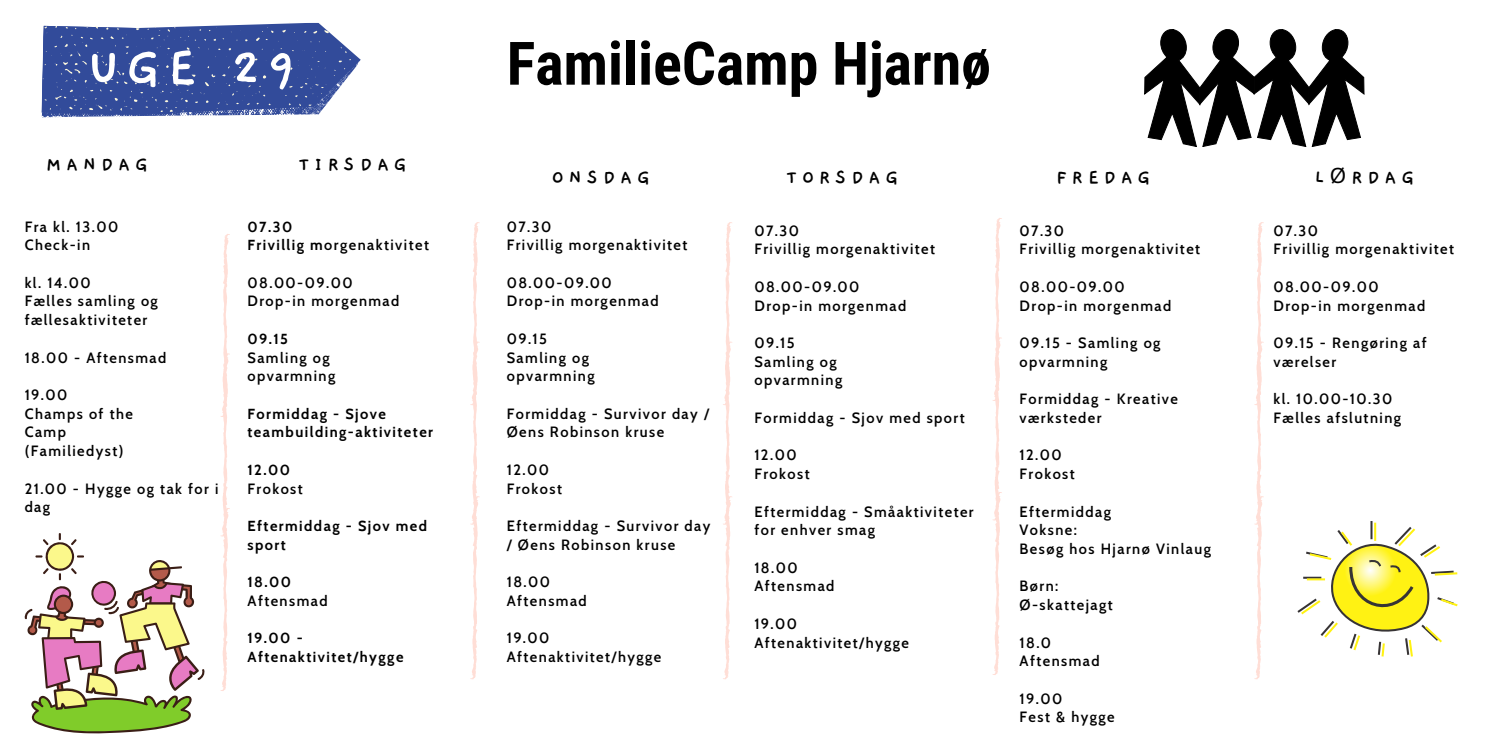
<style>
.page{position:relative;width:1500px;height:750px;background:#fff}
.page>*{position:absolute;margin:0;border:0;box-sizing:border-box;transform-origin:0 0}
.t1{font:700 60px "Roboto Condensed";color:#000}
.t2{font:700 57.4px "Gaegu";color:#fff}
.t3{font:700 21.1px "Gaegu";letter-spacing:.25em;color:#000}
.t4{font:600 14.5px/18.7px "Cabin";letter-spacing:.1em;color:#000}
.t5{font:700 14.5px/18.7px "Cabin";letter-spacing:.1em;color:#000}
.s1{font-weight:700}
.s2{font-family:"Noto Sans";font-weight:400}
</style>
<div class="page">
<svg style="left:41px;top:22px;width:320px;height:96px;background:#5267a9"></svg>
<svg style="left:220px;top:234px;width:10px;height:457px"></svg>
<svg style="left:470px;top:222px;width:10px;height:458px"></svg>
<svg style="left:723px;top:222px;width:9px;height:458px"></svg>
<svg style="left:992px;top:218px;width:10px;height:457px"></svg>
<svg style="left:1254px;top:222px;width:10px;height:458px"></svg>
<hr style="left:1370px;top:521px;width:3px;height:18px;background:#373435">
<svg style="left:1297px;top:523px;width:161px;height:133px"></svg>
<svg style="left:25px;top:533px;width:179px;height:201px"></svg>
<svg style="left:1145px;top:29px;width:219px;height:118px"></svg>
<p class="t2" style="left:87px;top:39px;width:211px">UGE 29</p>
<p class="t3" style="left:46px;top:154px;width:103px">MANDAG</p>
<p class="t3" style="left:299px;top:154px;width:110px">TIRSDAG</p>
<p class="t4" style="left:25px;top:217px;width:95px">Fra kl. 13.00</p>
<p class="t4" style="left:25px;top:236px;width:67px">Check-in</p>
<p class="t4" style="left:25px;top:273px;width:68px">kl. 14.00</p>
<p class="t4" style="left:25px;top:292px;width:135px">Fælles samling og fællesaktiviteter</p>
<p class="t4" style="left:25px;top:348px;width:143px">18.00 - Aftensmad</p>
<p class="t4" style="left:25px;top:385px;width:44px">19.00</p>
<p class="t4" style="left:25px;top:404px;width:110px">Champs of the</p>
<p class="t4" style="left:25px;top:423px;width:43px">Camp</p>
<p class="t4" style="left:25px;top:442px;width:100px">(Familiedyst)</p>
<p class="t4" style="left:25px;top:479px;width:195px">21.00 - Hygge og tak for i dag</p>
<p class="t5" style="left:248px;top:217px;width:46px">07.30</p>
<p class="t4" style="left:248px;top:236px;width:183px"><span class="s1">Frivillig m</span>orgenaktivitet</p>
<p class="t4" style="left:248px;top:273px;width:107px">08.00-09.00</p>
<p class="t4" style="left:248px;top:292px;width:153px">Drop-in morgenmad</p>
<p class="t5" style="left:248px;top:329px;width:42px">09.15</p>
<p class="t4" style="left:248px;top:348px;width:84px">Samling og</p>
<p class="t4" style="left:248px;top:367px;width:89px">opvarmning</p>
<p class="t5" style="left:248px;top:404px;width:187px">Formiddag - Sjove teambuilding-aktiviteter</p>
<p class="t5" style="left:248px;top:460px;width:44px">12.00</p>
<p class="t4" style="left:248px;top:479px;width:57px">Frokost</p>
<p class="t5" style="left:248px;top:516px;width:181px">Eftermiddag - Sjov med sport</p>
<p class="t5" style="left:248px;top:573px;width:45px">18.00</p>
<p class="t4" style="left:248px;top:591px;width:82px">Aftensmad</p>
<p class="t5" style="left:248px;top:629px;width:157px">19.00 -<br>Aftenaktivitet/hygge</p>
<p class="t1" style="left:507px;top:29px;width:486px">FamilieCamp Hjarnø</p>
<p class="t3" style="left:552px;top:167px;width:100px">ONSDAG</p>
<p class="t3" style="left:787px;top:167px;width:113px">TORSDAG</p>
<p class="t4" style="left:507px;top:217px;width:46px">07.30</p>
<p class="t4" style="left:507px;top:236px;width:182px">Frivillig morgenaktivitet</p>
<p class="t4" style="left:507px;top:273px;width:107px">08.00-09.00</p>
<p class="t4" style="left:507px;top:292px;width:153px">Drop-in morgenmad</p>
<p class="t4" style="left:507px;top:329px;width:42px">09.15</p>
<p class="t4" style="left:507px;top:348px;width:84px">Samling og</p>
<p class="t4" style="left:507px;top:367px;width:89px">opvarmning</p>
<p class="t4" style="left:507px;top:404px;width:204px">Formiddag - Survivor day /<br>Øens Robinson kruse</p>
<p class="t4" style="left:507px;top:460px;width:44px">12.00</p>
<p class="t4" style="left:507px;top:479px;width:57px">Frokost</p>
<p class="t4" style="left:507px;top:516px;width:205px">Eftermiddag - Survivor day / Øens Robinson kruse</p>
<p class="t4" style="left:507px;top:573px;width:45px">18.00</p>
<p class="t4" style="left:507px;top:591px;width:82px">Aftensmad</p>
<p class="t4" style="left:507px;top:629px;width:44px">19.00</p>
<p class="t4" style="left:507px;top:648px;width:156px">Aftenaktivitet/hygge</p>
<p class="t4" style="left:754px;top:221px;width:46px">07.30</p>
<p class="t4" style="left:754px;top:240px;width:182px">Frivillig morgenaktivitet</p>
<p class="t4" style="left:754px;top:277px;width:107px">08.00-09.00</p>
<p class="t4" style="left:754px;top:296px;width:153px">Drop-in morgenmad</p>
<p class="t4" style="left:754px;top:334px;width:42px">09.15</p>
<p class="t4" style="left:754px;top:352px;width:84px">Samling og</p>
<p class="t4" style="left:754px;top:371px;width:89px">opvarmning</p>
<p class="t4" style="left:754px;top:408px;width:212px">Formiddag - Sjov med sport</p>
<p class="t4" style="left:754px;top:446px;width:44px">12.00</p>
<p class="t4" style="left:754px;top:465px;width:57px">Frokost</p>
<p class="t4" style="left:754px;top:502px;width:221px">Eftermiddag - Småaktiviteter for enhver smag</p>
<p class="t4" style="left:754px;top:558px;width:45px">18.00</p>
<p class="t4" style="left:754px;top:577px;width:82px">Aftensmad</p>
<p class="t4" style="left:754px;top:614px;width:44px">19.00</p>
<p class="t4" style="left:754px;top:633px;width:156px">Aftenaktivitet/hygge</p>
<p class="t3" style="left:1056px;top:167px;width:96px">FREDAG</p>
<p class="t3" style="left:1315px;top:167px;width:101px">L<span class="s2">Ø</span>RDAG</p>
<p class="t4" style="left:1020px;top:221px;width:46px">07.30</p>
<p class="t4" style="left:1020px;top:240px;width:182px">Frivillig morgenaktivitet</p>
<p class="t4" style="left:1020px;top:277px;width:107px">08.00-09.00</p>
<p class="t4" style="left:1020px;top:296px;width:153px">Drop-in morgenmad</p>
<p class="t4" style="left:1020px;top:334px;width:142px">09.15 - Samling og</p>
<p class="t4" style="left:1020px;top:352px;width:89px">opvarmning</p>
<p class="t4" style="left:1020px;top:390px;width:160px">Formiddag - Kreative værksteder</p>
<p class="t4" style="left:1020px;top:446px;width:44px">12.00</p>
<p class="t4" style="left:1020px;top:465px;width:57px">Frokost</p>
<p class="t4" style="left:1020px;top:502px;width:93px">Eftermiddag</p>
<p class="t4" style="left:1020px;top:521px;width:59px">Voksne:</p>
<p class="t4" style="left:1020px;top:539px;width:193px">Besøg hos Hjarnø Vinlaug</p>
<p class="t4" style="left:1020px;top:577px;width:40px">Børn:</p>
<p class="t4" style="left:1020px;top:596px;width:95px">Ø-skattejagt</p>
<p class="t4" style="left:1020px;top:633px;width:33px">18.0</p>
<p class="t4" style="left:1020px;top:652px;width:82px">Aftensmad</p>
<p class="t4" style="left:1020px;top:689px;width:44px">19.00</p>
<p class="t4" style="left:1020px;top:708px;width:97px">Fest &amp; hygge</p>
<p class="t4" style="left:1273px;top:221px;width:46px">07.30</p>
<p class="t4" style="left:1273px;top:240px;width:182px">Frivillig morgenaktivitet</p>
<p class="t4" style="left:1273px;top:277px;width:107px">08.00-09.00</p>
<p class="t4" style="left:1273px;top:296px;width:153px">Drop-in morgenmad</p>
<p class="t4" style="left:1273px;top:334px;width:155px">09.15 - Rengøring af</p>
<p class="t4" style="left:1273px;top:352px;width:64px">værelser</p>
<p class="t4" style="left:1273px;top:390px;width:120px">kl. 10.00-10.30</p>
<p class="t4" style="left:1273px;top:408px;width:129px">Fælles afslutning</p>
</div>
